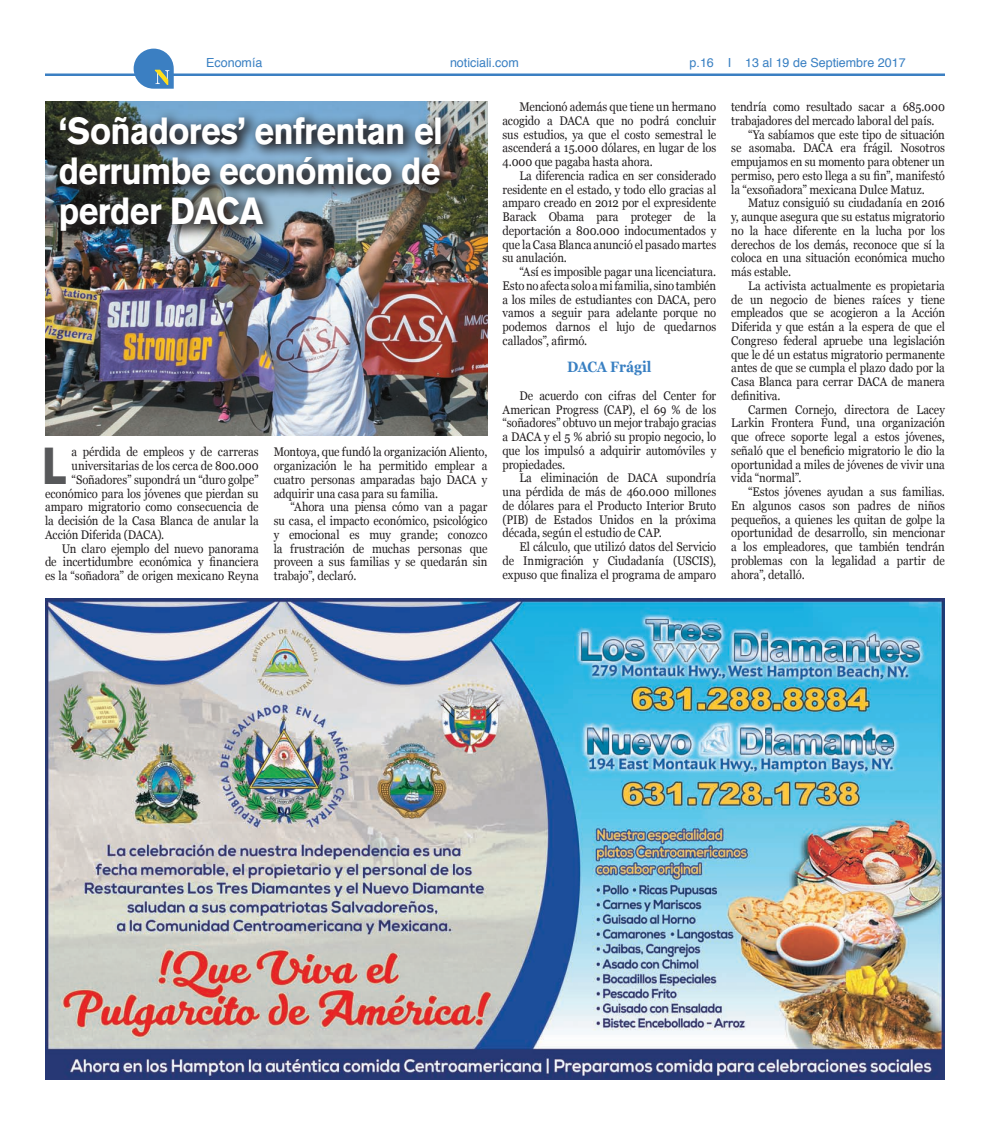
<style>
.page{position:relative;width:990px;height:1125px;background:#fff}
.page>*{position:absolute;margin:0;border:0;box-sizing:border-box;transform-origin:0 0}
.t1{font:700 51.5px "Akzidenz Grotesk BE";color:#57585a;scale:.9 1}
.t2{font:700 37.5px/40px "Akzidenz Grotesk BE";letter-spacing:-.02em;color:#fff;text-align:justify;scale:.9 1}
.t3{font:700 15px "Georgia";letter-spacing:-.01em;color:#387fc2;scale:.9 1}
.t4{font:12.5px/13.8px "Georgia";letter-spacing:-.005em;color:#231f20;text-align:justify;scale:.9 1}
.t5{font:12.5px "Helvetica";color:#387fc2}
</style>
<div class="page">
<hr style="left:45px;top:73px;width:900px;height:3px;background:#3b7fc2">
<svg style="left:134px;top:49px;width:40px;height:40px"></svg>
<img style="left:45px;top:598px;width:900px;height:482px">
<img style="left:45px;top:102px;width:443px;height:334px">
<img style="left:52px;top:109px;width:405px;height:138px">
<p class="t5" style="left:206px;top:53px;width:58px">Economía</p>
<p class="t5" style="left:450px;top:53px;width:70px">noticiali.com</p>
<p class="t5" style="left:690px;top:53px;width:218px">p.16 I 13 al 19 de Septiembre 2017</p>
<h2 class="t2" style="left:59px;top:111px;width:429px">‘Soñadores’ enfrentan el derrumbe económico de perder DACA</h2>
<h1 class="t1" style="left:42px;top:436px;width:29px">L</h1>
<p class="t4" style="left:72px;top:445px;width:209px">a pérdida de empleos y de carreras</p>
<p class="t4" style="left:72px;top:458px;width:209px">universitarias de los cerca de 800.000</p>
<p class="t4" style="left:72px;top:472px;width:209px">“Soñadores” supondrá un “duro golpe”</p>
<p class="t4" style="left:45px;top:486px;width:239px">económico para los jóvenes que pierdan su</p>
<p class="t4" style="left:45px;top:500px;width:239px">amparo migratorio como consecuencia de</p>
<p class="t4" style="left:45px;top:513px;width:239px">la decisión de la Casa Blanca de anular la</p>
<p class="t4" style="left:45px;top:527px;width:134px">Acción Diferida (DACA).</p>
<p class="t4" style="left:62px;top:541px;width:220px">Un claro ejemplo del nuevo panorama</p>
<p class="t4" style="left:45px;top:555px;width:239px">de incertidumbre económica y financiera</p>
<p class="t4" style="left:45px;top:568px;width:239px">es la “soñadora” de origen mexicano Reyna</p>
<p class="t4" style="left:274px;top:445px;width:239px">Montoya, que fundó la organización Aliento, organización le ha permitido emplear a cuatro personas amparadas bajo DACA y adquirir una casa para su familia.</p>
<p class="t4" style="left:274px;top:500px;width:239px;text-indent:17px">“Ahora una piensa cómo van a pagar su casa, el impacto económico, psicológico y emocional es muy grande; conozco la frustración de muchas personas que proveen a sus familias y se quedarán sin trabajo”, declaró.</p>
<p class="t4" style="left:502px;top:99px;width:239px;text-indent:17px">Mencionó además que tiene un hermano acogido a DACA que no podrá concluir sus estudios, ya que el costo semestral le ascenderá a 15.000 dólares, en lugar de los 4.000 que pagaba hasta ahora.</p>
<p class="t4" style="left:502px;top:168px;width:239px;text-indent:17px">La diferencia radica en ser considerado residente en el estado, y todo ello gracias al amparo creado en 2012 por el expresidente Barack Obama para proteger de la deportación a 800.000 indocumentados y que la Casa Blanca anunció el pasado martes su anulación.</p>
<p class="t4" style="left:502px;top:264px;width:239px;text-indent:17px">“Así es imposible pagar una licenciatura.<br>Esto no afecta solo a mi familia, sino también a los miles de estudiantes con DACA, pero vamos a seguir para adelante porque no podemos darnos el lujo de quedarnos callados”, afirmó.</p>
<p class="t3" style="left:567px;top:356px;width:95px">DACA Frágil</p>
<p class="t4" style="left:502px;top:388px;width:239px;text-indent:17px">De acuerdo con cifras del Center for American Progress (CAP), el 69 % de los “soñadores” obtuvo un mejor trabajo gracias a DACA y el 5 % abrió su propio negocio, lo que los impulsó a adquirir automóviles y propiedades.</p>
<p class="t4" style="left:502px;top:471px;width:239px;text-indent:17px">La eliminación de DACA supondría una pérdida de más de 460.000 millones de dólares para el Producto Interior Bruto (PIB) de Estados Unidos en la próxima década, según el estudio de CAP.</p>
<p class="t4" style="left:502px;top:539px;width:239px;text-indent:17px">El cálculo, que utilizó datos del Servicio de Inmigración y Ciudadanía (USCIS), expuso que finaliza el programa de amparo</p>
<p class="t4" style="left:731px;top:99px;width:239px">tendría como resultado sacar a 685.000</p>
<p class="t4" style="left:731px;top:113px;width:227px">trabajadores del mercado laboral del país.</p>
<p class="t4" style="left:748px;top:127px;width:220px">“Ya sabíamos que este tipo de situación</p>
<p class="t4" style="left:731px;top:141px;width:239px">se asomaba. DACA era frágil. Nosotros</p>
<p class="t4" style="left:731px;top:154px;width:239px">empujamos en su momento para obtener un</p>
<p class="t4" style="left:731px;top:168px;width:239px">permiso, pero esto llega a su fin”, manifestó</p>
<p class="t4" style="left:731px;top:182px;width:217px">la “exsoñadora” mexicana Dulce Matuz.</p>
<p class="t4" style="left:748px;top:196px;width:220px">Matuz consiguió su ciudadanía en 2016</p>
<p class="t4" style="left:731px;top:209px;width:239px">y, aunque asegura que su estatus migratorio</p>
<p class="t4" style="left:731px;top:223px;width:239px">no la hace diferente en la lucha por los</p>
<p class="t4" style="left:731px;top:237px;width:239px">derechos de los demás, reconoce que sí la</p>
<p class="t4" style="left:731px;top:251px;width:239px">coloca en una situación económica mucho</p>
<p class="t4" style="left:731px;top:264px;width:68px">más estable.</p>
<p class="t4" style="left:748px;top:278px;width:220px">La activista actualmente es propietaria</p>
<p class="t4" style="left:731px;top:292px;width:239px">de un negocio de bienes raíces y tiene</p>
<p class="t4" style="left:731px;top:306px;width:239px">empleados que se acogieron a la Acción</p>
<p class="t4" style="left:731px;top:319px;width:239px">Diferida y que están a la espera de que el</p>
<p class="t4" style="left:731px;top:333px;width:239px">Congreso federal apruebe una legislación</p>
<p class="t4" style="left:731px;top:347px;width:239px">que le dé un estatus migratorio permanente</p>
<p class="t4" style="left:731px;top:361px;width:239px">antes de que se cumpla el plazo dado por la</p>
<p class="t4" style="left:731px;top:374px;width:239px">Casa Blanca para cerrar DACA de manera</p>
<p class="t4" style="left:731px;top:388px;width:56px">definitiva.</p>
<p class="t4" style="left:748px;top:402px;width:220px">Carmen Cornejo, directora de Lacey</p>
<p class="t4" style="left:731px;top:416px;width:239px">Larkin Frontera Fund, una organización</p>
<p class="t4" style="left:731px;top:429px;width:239px">que ofrece soporte legal a estos jóvenes,</p>
<p class="t4" style="left:731px;top:443px;width:239px">señaló que el beneficio migratorio le dio la</p>
<p class="t4" style="left:731px;top:457px;width:239px">oportunidad a miles de jóvenes de vivir una</p>
<p class="t4" style="left:731px;top:471px;width:80px">vida “normal”.</p>
<p class="t4" style="left:748px;top:484px;width:220px">“Estos jóvenes ayudan a sus familias.</p>
<p class="t4" style="left:731px;top:498px;width:239px">En algunos casos son padres de niños</p>
<p class="t4" style="left:731px;top:512px;width:239px">pequeños, a quienes les quitan de golpe la</p>
<p class="t4" style="left:731px;top:526px;width:239px">oportunidad de desarrollo, sin mencionar</p>
<p class="t4" style="left:731px;top:539px;width:239px">a los empleadores, que también tendrán</p>
<p class="t4" style="left:731px;top:553px;width:239px">problemas con la legalidad a partir de</p>
<p class="t4" style="left:731px;top:567px;width:83px">ahora”, detalló.</p>
</div>
